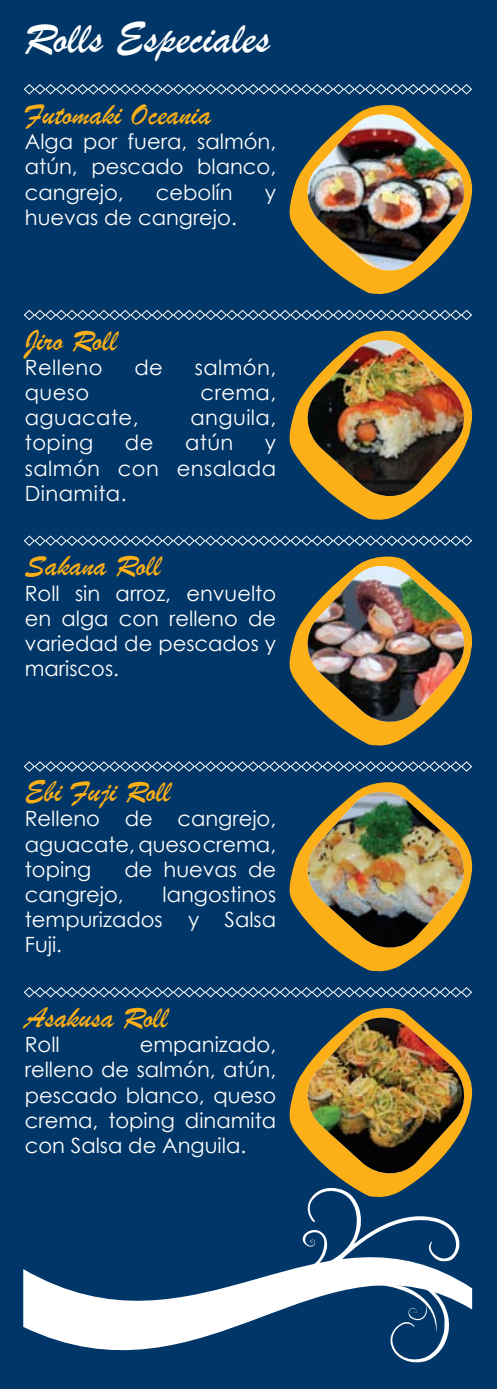
<style>
.page{position:relative;width:497px;height:1389px;background:#fff}
.page>*{position:absolute;margin:0;border:0;box-sizing:border-box;transform-origin:0 0}
.t1{font:45.5px "Brush Script";color:#fff}
.t2{font:31.5px "Brush Script";color:#fcaf17}
.t3{font:21px/25.2px "Century Gothic";color:#fff;text-align:justify}
.t4{font:21px "Century Gothic";letter-spacing:.02em;color:#fff}
</style>
<div class="page">
<div style="left:0;top:0;width:496px;height:1389px;background:#003768"></div>
<svg style="left:23px;top:1269px;width:448px;height:82px;fill:#fff"></svg>
<svg style="left:23px;top:84px;width:449px;height:11px"></svg>
<svg style="left:23px;top:309px;width:449px;height:12px"></svg>
<svg style="left:23px;top:535px;width:449px;height:11px"></svg>
<svg style="left:23px;top:761px;width:449px;height:11px"></svg>
<svg style="left:23px;top:987px;width:449px;height:11px"></svg>
<svg style="left:289px;top:105px;width:184px;height:189px"></svg>
<svg style="left:302px;top:111px;width:166px;height:163px"></svg>
<img style="left:305px;top:115px;width:160px;height:157px">
<svg style="left:289px;top:330px;width:184px;height:190px"></svg>
<svg style="left:302px;top:336px;width:166px;height:164px"></svg>
<img style="left:305px;top:340px;width:160px;height:158px">
<svg style="left:289px;top:556px;width:184px;height:190px"></svg>
<svg style="left:302px;top:562px;width:166px;height:164px"></svg>
<img style="left:305px;top:566px;width:160px;height:158px">
<svg style="left:289px;top:782px;width:184px;height:190px"></svg>
<svg style="left:302px;top:788px;width:166px;height:164px"></svg>
<img style="left:305px;top:792px;width:160px;height:157px">
<svg style="left:289px;top:1008px;width:184px;height:118px"></svg>
<svg style="left:292px;top:1014px;width:176px;height:349px"></svg>
<img style="left:305px;top:1018px;width:160px;height:157px">
<h1 class="t1" style="left:24px;top:10px;width:247px">Rolls Especiales</h1>
<h2 class="t2" style="left:25px;top:95px;width:188px">Futomaki Oceania</h2>
<p class="t3" style="left:25px;top:129px;width:252px">Alga por fuera, salmón, atún, pescado blanco, cangrejo,</p>
<p class="t3" style="left:156px;top:179px;width:78px">cebolín</p>
<p class="t3" style="left:264px;top:179px;width:13px">y</p>
<p class="t3" style="left:25px;top:204px;width:213px">huevas de cangrejo.</p>
<h2 class="t2" style="left:25px;top:321px;width:93px">Jiro Roll</h2>
<p class="t4" style="left:25px;top:354px;width:79px">Relleno</p>
<p class="t3" style="left:134px;top:354px;width:30px">de</p>
<p class="t3" style="left:194px;top:354px;width:83px">salmón,</p>
<p class="t3" style="left:25px;top:380px;width:66px">queso</p>
<p class="t3" style="left:200px;top:380px;width:77px">crema,</p>
<p class="t4" style="left:25px;top:405px;width:115px">aguacate,</p>
<p class="t4" style="left:190px;top:405px;width:87px">anguila,</p>
<p class="t3" style="left:25px;top:430px;width:70px">toping</p>
<p class="t3" style="left:125px;top:430px;width:30px">de</p>
<p class="t3" style="left:185px;top:430px;width:50px">atún</p>
<p class="t3" style="left:25px;top:430px;width:252px;text-indent:240px">y salmón con ensalada Dinamita.</p>
<h2 class="t2" style="left:25px;top:547px;width:137px">Sakana Roll</h2>
<p class="t3" style="left:25px;top:580px;width:252px">Roll sin arroz, envuelto en alga con relleno de variedad de pescados y mariscos.</p>
<h2 class="t2" style="left:25px;top:772px;width:147px">Ebi Fuji Roll</h2>
<p class="t3" style="left:25px;top:806px;width:252px">Relleno de cangrejo, aguacate, queso crema, toping</p>
<p class="t3" style="left:124px;top:856px;width:153px">de huevas de</p>
<p class="t3" style="left:25px;top:881px;width:252px;text-indent:137px">langostinos tempurizados y Salsa Fuji.</p>
<p class="t3" style="left:25px;top:881px;width:100px">cangrejo,</p>
<h2 class="t2" style="left:25px;top:998px;width:144px">Asakusa Roll</h2>
<p class="t3" style="left:25px;top:1032px;width:36px">Roll</p>
<p class="t3" style="left:25px;top:1032px;width:252px;text-indent:115px">empanizado, relleno de salmón, atún, pescado blanco, queso crema, toping dinamita con Salsa de Anguila.</p>
</div>
